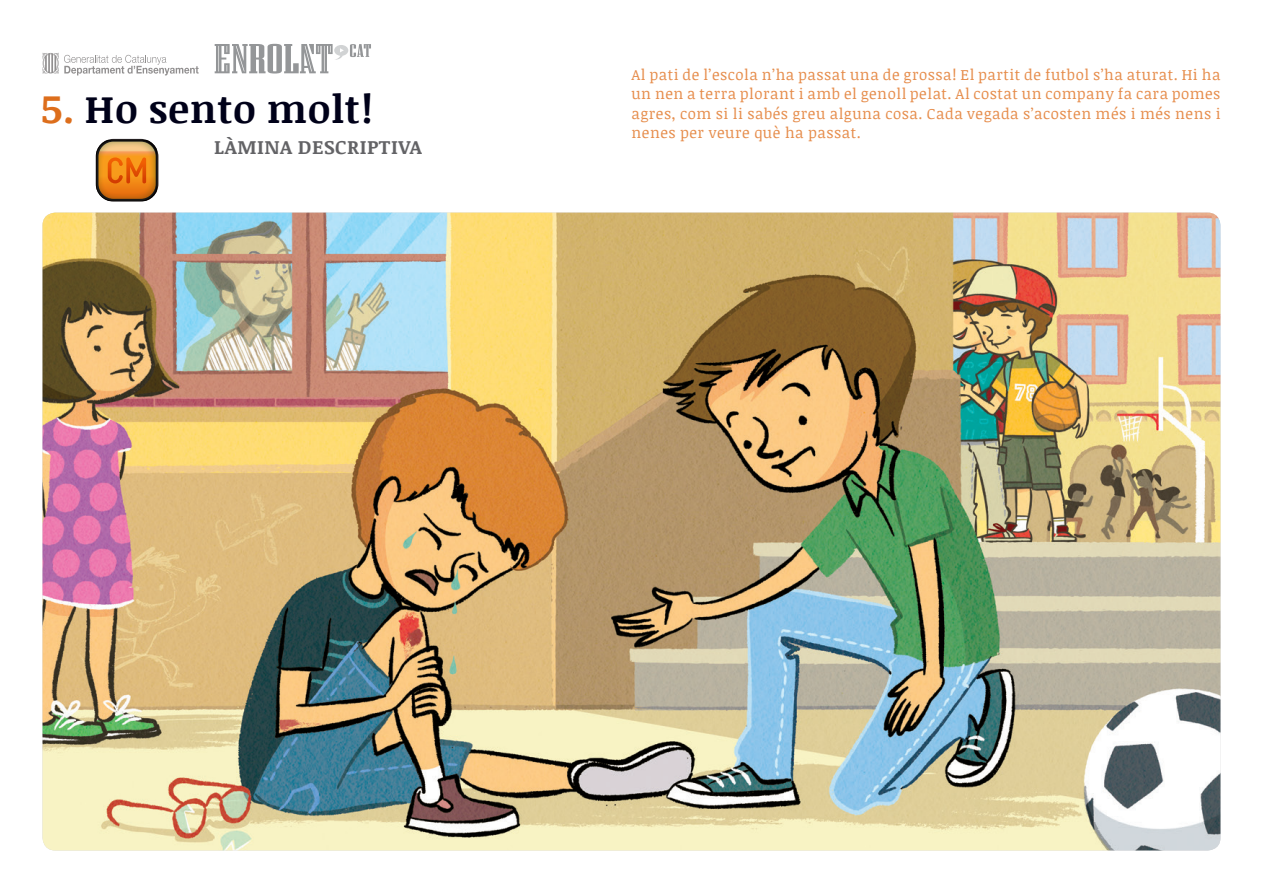
<style>
.page{position:relative;width:1263px;height:893px;background:#fff}
.page>*{position:absolute;margin:0;border:0;box-sizing:border-box;transform-origin:0 0}
.TITOL_FITXA{font:700 39px "Noticia Text";letter-spacing:.025em;color:#000119}
.Cos_de_Text{font:700 19.5px "Noticia Text";letter-spacing:.025em;color:#636366}
.Cos_de_Text-2{font:15px/19.5px "Noticia Text";letter-spacing:.035em;color:#e68d4c;text-align:justify}
.s1{font-size:40.5px;color:#dd6e1c}
</style>
<div class="page">
<img style="left:43px;top:213px;width:1177px;height:637px">
<div style="left:96px;top:139px;width:62px;height:63px;border:3px solid #231f20;border-radius:16px"></div>
<svg style="left:97px;top:140px;width:60px;height:60px;background:#d2812c"></svg>
<svg style="left:43px;top:53px;width:156px;height:22px"></svg>
<svg style="left:215px;top:44px;width:156px;height:30px"></svg>
<p class="TITOL_FITXA" style="left:41px;top:81px;width:333px"><span class="s1">5.</span> Ho sento molt!</p>
<p class="Cos_de_Text" style="left:214px;top:133px;width:209px">LÀMINA DESCRIPTIVA</p>
<p class="Cos_de_Text-2" style="left:631px;top:64px;width:590px">Al pati de l’escola n’ha passat una de grossa! El partit de futbol s’ha aturat. Hi ha un nen a terra plorant i amb el genoll pelat. Al costat un company fa cara pomes agres, com si li sabés greu alguna cosa. Cada vegada s’acosten més i més nens i nenes per veure què ha passat.</p>
</div>
